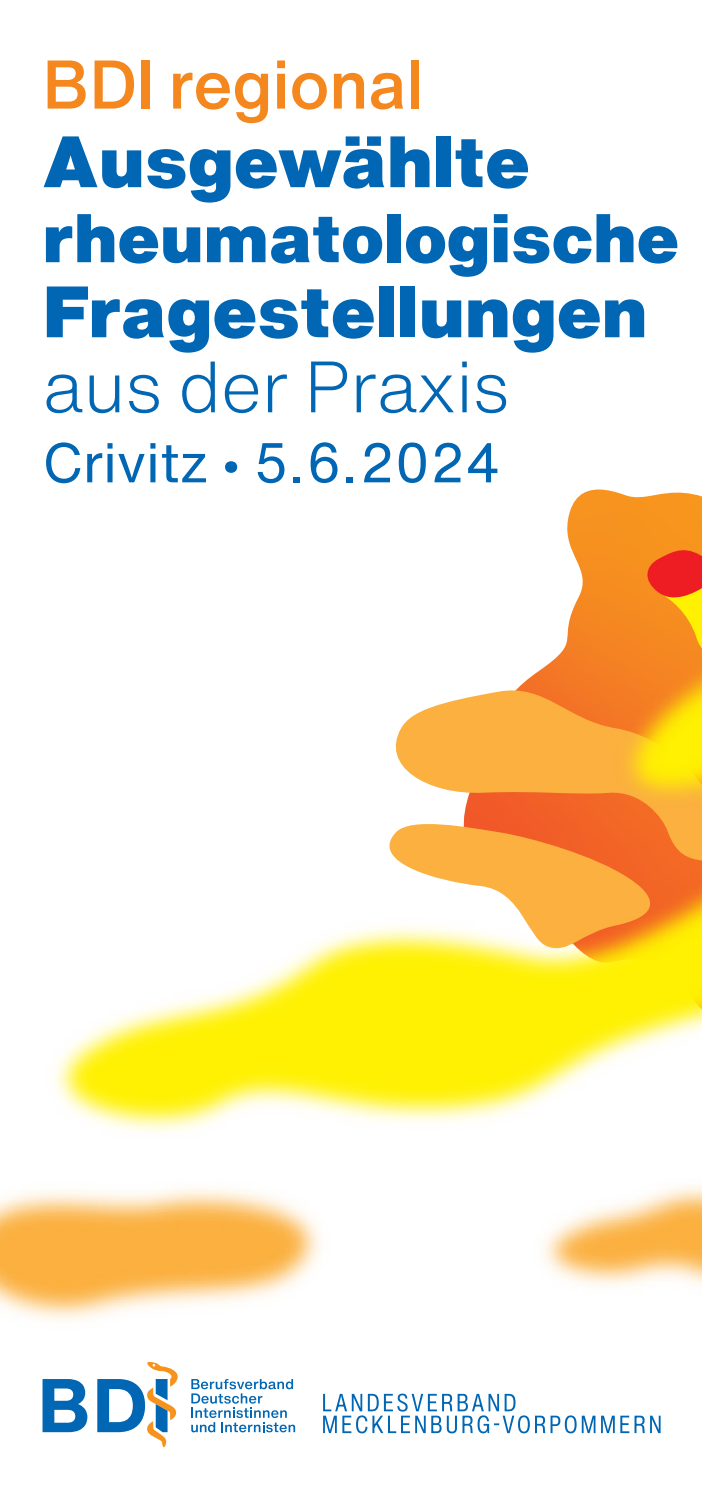
<style>
.page{position:relative;width:702px;height:1489px;background:#fff}
.page>*{position:absolute;margin:0;border:0;box-sizing:border-box;transform-origin:0 0}
.BDI_FL_H1_T{font:900 71.25px/75px "Helvetica Now Text";color:#0166b3}
.BDI_FL_H1_T-2{font:900 67.5px "Helvetica Now Text";color:#0166b3}
.BDI_FL_H0_T{font:500 67.5px "Helvetica Now Text";letter-spacing:-.005em;color:#f5871f}
.BDI_FL_H2_T{font:55px "Helvetica Now Text";color:#0166b3}
.s1{font-weight:300}
</style>
<div class="page">
<svg style="left:567px;top:489px;width:135px;height:34px"></svg>
<img style="left:0;top:523px;width:702px;height:907px">
<svg style="left:43px;top:1361px;width:135px;height:85px"></svg>
<svg style="left:191px;top:1378px;width:104px;height:54px"></svg>
<svg style="left:323px;top:1393px;width:337px;height:40px"></svg>
<p class="BDI_FL_H0_T" style="left:43px;top:34px;width:382px">BDI regional</p>
<p class="BDI_FL_H1_T" style="left:43px;top:123px;width:488px">Ausgewählte</p>
<p class="BDI_FL_H1_T-2" style="left:43px;top:187px;width:638px">rheumatologische</p>
<p class="BDI_FL_H1_T" style="left:43px;top:273px;width:606px">Fragestellungen <span class="s1">aus der Praxis</span></p>
<p class="BDI_FL_H2_T" style="left:43px;top:421px;width:459px">Crivitz • 5.6.2024</p>
</div>
